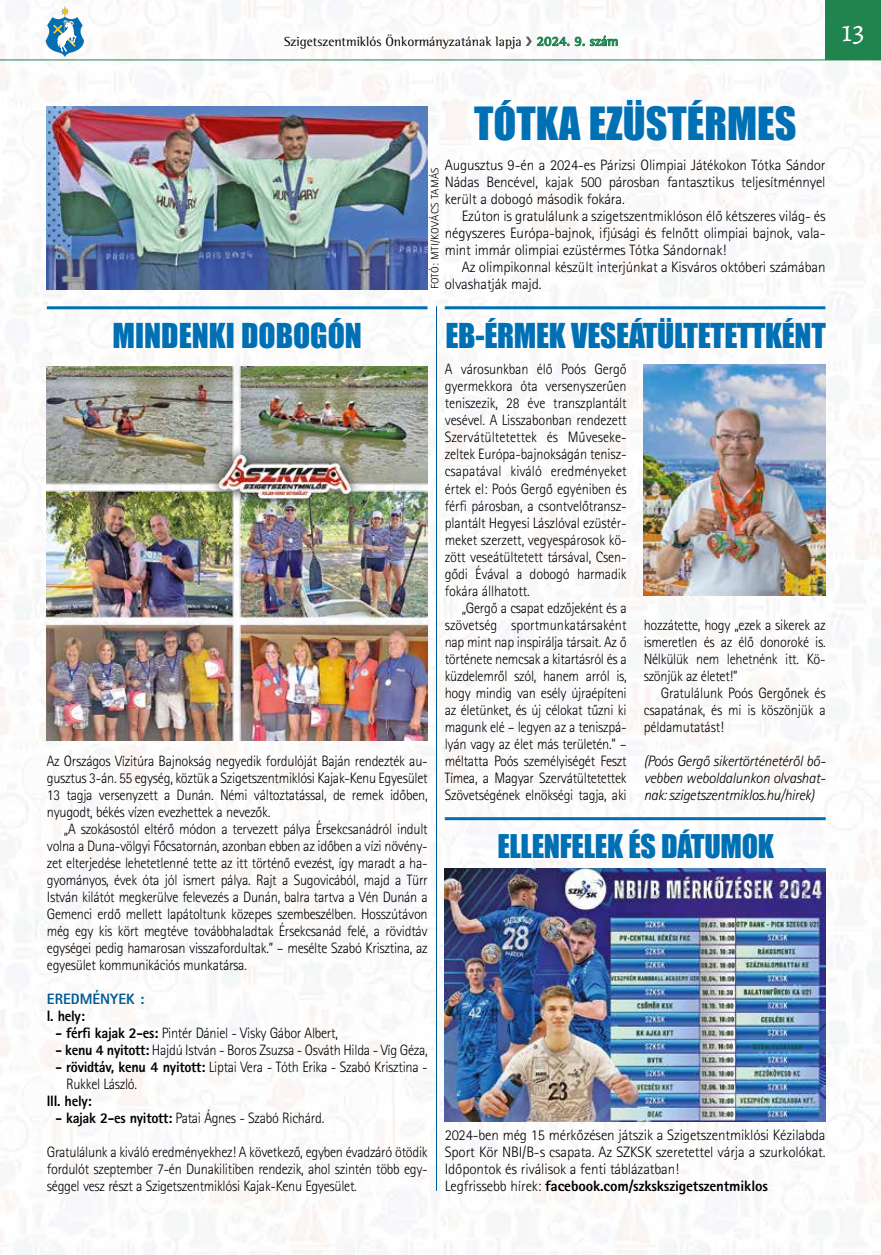
<style>
.page{position:relative;width:881px;height:1255px;background:#fff}
.page>*{position:absolute;margin:0;border:0;box-sizing:border-box;transform-origin:0 0}
.t1{font:42px "Impact";color:#0070b4}
.t2{font:31.5px "Impact";letter-spacing:-.01em;color:#0070b4}
.t3{font:30px "Impact";letter-spacing:-.01em;color:#0070b4}
.t4{font:30px "Alegreya";color:#fff}
.t5{font:300 15px/17px "Rotis Sans OT Lig";letter-spacing:-.02em;color:#000;text-align:justify;scale:.95 1}
.t6{font:300 15px/17px "Rotis Sans OT Lig";letter-spacing:-.02em;color:#000;text-align:justify}
.t7{font:italic 15px/17px "Rotis Sans OT Lig";letter-spacing:-.02em;color:#000;text-align:justify}
.t8{font:15px "Rotis Sans OT Ex";letter-spacing:-.01em;color:#000}
.t9{font:15px "Rotis Sans OT Ex";letter-spacing:-.01em;color:#000;scale:.95 1}
.t10{font:15px "Rotis Sans OT Ex";color:#005a95}
.t11{font:13.5px "Rotis Semi Serif OT";color:#000}
.t12{font:300 10.5px "Rotis Sans OT Lig";letter-spacing:.02em;color:#000;scale:1.1 1}
.s1{font-weight:700;color:#20844f}
.s2{font-family:"Rotis Sans OT Ex";font-weight:400}
.s3{font-family:"Rotis Sans OT Lig";font-weight:300}
</style>
<div class="page">
<img style="left:0;top:0;width:880px;height:1254px">
<div style="left:825px;top:0;width:55px;height:60px;background:#20844f"></div>
<svg style="left:46px;top:6px;width:38px;height:51px"></svg>
<hr style="left:0;top:60px;width:880px;height:1px;background:#20844f">
<hr style="left:47px;top:306px;width:380px;height:3px;background:#0070b4">
<hr style="left:444px;top:306px;width:381px;height:3px;background:#0070b4">
<hr style="left:444px;top:817px;width:381px;height:3px;background:#0070b4">
<hr style="left:0;top:92px;width:1px;height:113px;background:#fff">
<img style="left:47px;top:106px;width:380px;height:183px">
<img style="left:47px;top:366px;width:380px;height:374px">
<img style="left:643px;top:364px;width:182px;height:231px">
<img style="left:444px;top:868px;width:381px;height:253px">
<hr style="left:436px;top:306px;width:1px;height:884px;background:#005a95">
<svg style="left:526px;top:36px;width:6px;height:10px"></svg>
<p class="t11" style="left:284px;top:33px;width:336px">Szigetszentmiklós Önkormányzatának lapja <span class="s1">2024. 9. szám</span></p>
<h3 class="t4" style="left:841px;top:12px;width:25px">13</h3>
<h1 class="t1" style="left:474px;top:91px;width:324px">TÓTKA EZÜSTÉRMES</h1>
<p class="t6" style="left:444px;top:157px;width:382px">Augusztus 9-én a 2024-es Párizsi Olimpiai Játékokon Tótka Sándor Nádas Bencével, kajak 500 párosban fantasztikus teljesítménnyel került a dobogó második fokára.</p>
<p class="t6" style="left:444px;top:208px;width:382px;text-indent:17px">Ezúton is gratulálunk a szigetszentmiklóson élő kétszeres világ- és négyszeres Európa-bajnok, ifjúsági és felnőtt olimpiai bajnok, vala&shy;mint immár olimpiai ezüstérmes Tótka Sándornak!</p>
<p class="t6" style="left:444px;top:259px;width:382px;text-indent:17px">Az olimpikonnal készült interjúnkat a Kisváros októberi számában olvashatják majd.</p>
<p class="t12" style="left:428px;top:289px;width:112px;rotate:-90deg">FOTÓ: MTI/KOVÁCS TAMÁS</p>
<h2 class="t2" style="left:112px;top:311px;width:251px">MINDENKI DOBOGÓN</h2>
<h2 class="t2" style="left:445px;top:311px;width:382px">EB-ÉRMEK VESEÁTÜLTETETTKÉNT</h2>
<p class="t5" style="left:47px;top:752px;width:402px">Az Országos Vízitúra Bajnokság negyedik fordulóját Baján rendezték au&shy;gusztus 3-án. 55 egység, köztük a Szigetszentmiklósi Kajak-Kenu Egyesület 13 tagja versenyzett a Dunán. Némi változtatással, de remek időben, nyugodt, békés vízen evezhettek a nevezők.</p>
<p class="t5" style="left:47px;top:820px;width:402px;text-indent:17px">„A szokásostól eltérő módon a tervezett pálya Érsekcsanádról indult volna a Duna-völgyi Főcsatornán, azonban ebben az időben a vízi növény&shy;zet elterjedése lehetetlenné tette az itt történő evezést, így maradt a ha&shy;gyományos, évek óta jól ismert pálya. Rajt a Sugovicából, majd a Türr István kilátót megkerülve felevezés a Dunán, balra tartva a Vén Dunán a Gemenci erdő mellett lapátoltunk közepes szembeszélben. Hosszútávon még egy kis kört megtéve továbbhaladtak Érsekcsanád felé, a rövidtáv egységei pedig hamarosan visszafordultak.” – mesélte Szabó Krisztina, az egyesület kommunikációs munkatársa.</p>
<p class="t10" style="left:47px;top:989px;width:99px">EREDMÉNYEK :</p>
<p class="t9" style="left:47px;top:1006px;width:42px">I. hely:</p>
<p class="t5" style="left:55px;top:1024px;width:299px"><span class="s2">- férfi kajak 2-es:</span> Pintér Dániel - Visky Gábor Albert,</p>
<p class="t5" style="left:55px;top:1041px;width:393px"><span class="s2">- kenu 4 nyitott:</span> Hajdú István - Boros Zsuzsa - Osváth Hilda - Víg Géza,</p>
<p class="t5" style="left:66px;top:1058px;width:382px;text-indent:-11px"><span class="s2">- rövidtáv, kenu 4 nyitott:</span> Liptai Vera - Tóth Erika - Szabó Krisztina -<br>Rukkel László.</p>
<p class="t9" style="left:47px;top:1091px;width:49px">III. hely:</p>
<p class="t5" style="left:55px;top:1109px;width:284px"><span class="s2">- kajak 2-es nyitott:</span> Patai Ágnes - Szabó Richárd.</p>
<p class="t5" style="left:47px;top:1143px;width:402px">Gratulálunk a kiváló eredményekhez! A következő, egyben évadzáró ötödik fordulót szeptember 7-én Dunakilitiben rendezik, ahol szintén több egy&shy;séggel vesz részt a Szigetszentmiklósi Kajak-Kenu Egyesület.</p>
<p class="t5" style="left:444px;top:361px;width:193px">A városunkban élő Poós Gergő gyermekkora óta versenyszerűen teniszezik, 28 éve transzplantált vesével. A Lisszabonban rendezett Szervátültetettek és Műveseke&shy;zeltek Európa-bajnokságán tenisz&shy;csapatával kiváló eredményeket értek el: Poós Gergő egyéniben és férfi párosban, a csontvelőtransz&shy;plantált Hegyesi Lászlóval ezüstér&shy;meket szerzett, vegyespárosok kö&shy;zött veseátültetett társával, Csen&shy;gődi Évával a dobogó harmadik fokára állhatott.</p>
<p class="t5" style="left:444px;top:599px;width:193px;text-indent:17px">„Gergő a csapat edzőjeként és a szövetség sportmunkatársaként nap mint nap inspirálja társait. Az ő története nemcsak a kitartásról és a küzdelemről szól, hanem arról is, hogy mindig van esély újraépíteni az életünket, és új célokat tűzni ki magunk elé – legyen az a teniszpá&shy;lyán vagy az élet más területén.” – méltatta Poós személyiségét Feszt Tímea, a Magyar Szervátültetettek Szövetségének elnökségi tagja, aki</p>
<p class="t5" style="left:643px;top:616px;width:193px">hozzátette, hogy „ezek a sikerek az ismeretlen és az élő donoroké is.<br>Nélkülük nem lehetnénk itt. Kö&shy;szönjük az életet!”</p>
<p class="t5" style="left:643px;top:684px;width:193px;text-indent:17px">Gratulálunk Poós Gergőnek és csapatának, és mi is köszönjük a példamutatást!</p>
<p class="t7" style="left:643px;top:752px;width:183px">(Poós Gergő sikertörténetéről bő&shy;vebben weboldalunkon olvashat&shy;nak: szigetszentmiklos.hu/hirek)</p>
<h3 class="t3" style="left:497px;top:822px;width:278px">ELLENFELEK ÉS DÁTUMOK</h3>
<p class="t6" style="left:444px;top:1126px;width:382px">2024-ben még 15 mérkőzésen játszik a Szigetszentmiklósi Kézilabda Sport Kör NBI/B-s csapata. Az SZKSK szeretettel várja a szurkolókat.<br>Időpontok és riválisok a fenti táblázatban!</p>
<p class="t8" style="left:444px;top:1176px;width:324px"><span class="s3">Legfrissebb hírek:</span> facebook.com/szkskszigetszentmiklos</p>
</div>
